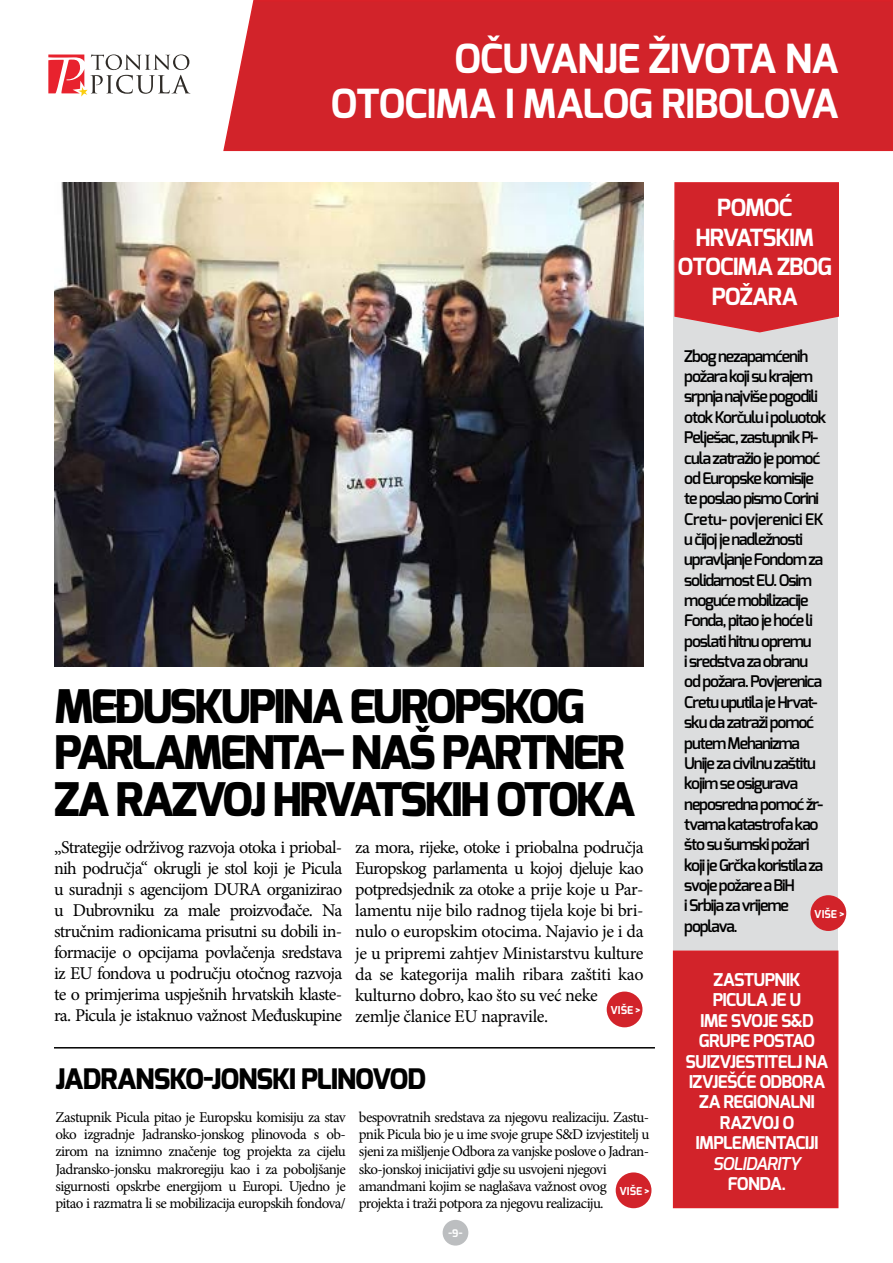
<style>
.page{position:relative;width:893px;height:1263px;background:#fff}
.page>*{position:absolute;margin:0;border:0;box-sizing:border-box;transform-origin:0 0}
.t1{font:800 46.2px/46.2px "Exo";letter-spacing:-.06em;color:#000}
.t2{font:700 40.05px/45.5px "Exo";letter-spacing:-.025em;color:#fff;text-align:right}
.t3{font:800 28.2px "Exo";letter-spacing:-.04em;color:#000}
.t4{font:700 23.55px/29.4px "Exo";letter-spacing:-.045em;color:#fff;text-align:center}
.t5{font:18px/21px "Minion Pro";letter-spacing:-.03em;color:#000;text-align:justify}
.t6{font:700 17.55px/20.4px "Exo";letter-spacing:-.04em;color:#fff}
.t7{font:italic 600 17.55px "Exo";letter-spacing:-.045em;color:#fff}
.t8{font:600 16.05px/20.4px "Exo";letter-spacing:-.07em;color:#000}
.t9{font:15px/17.2px "Minion Pro";letter-spacing:-.04em;color:#000;text-align:justify}
.t10{font:700 10.95px "Exo";color:#fff}
.t11{font:700 10.5px "Exo";color:#fff}
</style>
<div class="page">
<div style="left:223px;top:0;width:670px;height:152px;background:#d2232a"></div>
<div style="left:443px;top:1220px;width:25px;height:25px;background:#bcbec0;border-radius:50%"></div>
<svg style="left:48px;top:54px;width:142px;height:43px"></svg>
<div style="left:674px;top:240px;width:164px;height:728px;background:#dcddde"></div>
<svg style="left:674px;top:182px;width:165px;height:151px;background:#d22e35"></svg>
<img style="left:54px;top:182px;width:590px;height:484px">
<hr style="left:54px;top:1047px;width:601px;height:1px;background:#000">
<div style="left:607px;top:991px;width:35px;height:36px;background:#d2232a;border-radius:50%"></div>
<div style="left:810px;top:895px;width:36px;height:36px;background:#d2232a;border-radius:50%"></div>
<div style="left:673px;top:950px;width:165px;height:258px;background:#d2232a"></div>
<div style="left:616px;top:1172px;width:35px;height:36px;background:#d2232a;border-radius:50%"></div>
<h2 class="t2" style="left:330px;top:36px;width:510px">OČUVANJE ŽIVOTA NA<br>OTOCIMA I MALOG RIBOLOVA</h2>
<h1 class="t1" style="left:54px;top:684px;width:583px">MEĐUSKUPINA EUROPSKOG<br>PARLAMENTA– NAŠ PARTNER<br>ZA RAZVOJ HRVATSKIH OTOKA</h1>
<p class="t5" style="left:54px;top:837px;width:290px">„Strategije održivog razvoja otoka i priobal&shy;nih područja“ okrugli je stol koji je Picula u suradnji s agencijom DURA organizirao u Dubrovniku za male proizvođače. Na stručnim radionicama prisutni su dobili in&shy;formacije o opcijama povlačenja sredstava iz EU fondova u području otočnog razvoja te o primjerima uspješnih hrvatskih klaste&shy;ra. Picula je istaknuo važnost Međuskupine</p>
<p class="t5" style="left:355px;top:837px;width:290px;text-align:left">za mora, rijeke, otoke i priobalna područja Europskog parlamenta u kojoj djeluje kao potpredsjednik za otoke a prije koje u Par&shy;lamentu nije bilo radnog tijela koje bi bri&shy;nulo o europskim otocima. Najavio je i da je u pripremi zahtjev Ministarstvu kulture da se kategorija malih ribara zaštiti kao kulturno dobro, kao što su već neke zemlje članice EU napravile.</p>
<p class="t10" style="left:610px;top:1003px;width:31px">VIŠE &gt;</p>
<h3 class="t3" style="left:56px;top:1060px;width:372px">JADRANSKO-JONSKI PLINOVOD</h3>
<p class="t9" style="left:56px;top:1108px;width:292px">Zastupnik Picula pitao je Europsku komisiju za stav oko izgradnje Jadransko-jonskog plinovoda s ob&shy;zirom na iznimno značenje tog projekta za cijelu Jadransko-jonsku makroregiju kao i za poboljšanje sigurnosti opskrbe energijom u Europi. Ujedno je pitao i razmatra li se mobilizacija europskih fondova/</p>
<p class="t9" style="left:359px;top:1108px;width:292px;text-align:left">bespovratnih sredstava za njegovu realizaciju. Zastu&shy;pnik Picula bio je u ime svoje grupe S&amp;D izvjestitelj u sjeni za mišljenje Odbora za vanjske poslove o Jadran&shy;sko-jonskoj inicijativi gdje su usvojeni njegovi amandmani kojim se naglašava važnost ovog projekta i traži potpora za njegovu realizaciju.</p>
<p class="t10" style="left:619px;top:1184px;width:31px">VIŠE &gt;</p>
<p class="t11" style="left:448px;top:1226px;width:16px">-9-</p>
<h3 class="t4" style="left:678px;top:193px;width:156px">POMOĆ<br>HRVATSKIM<br>OTOCIMA ZBOG<br>POŽARA</h3>
<p class="t8" style="left:684px;top:346px;width:144px">Zbog nezapamćenih požara koji su krajem srpnja najviše pogodili otok Korčulu i poluotok<br>Pelješac, zastupnik Pi&shy;cula zatražio je pomoć od Europske komisije te poslao pismo Corini<br>Cretu- povjerenici EK u čijoj je nadležnosti upravljanje Fondom za solidarnost EU. Osim moguće mobilizacije<br>Fonda, pitao je hoće li poslati hitnu opremu<br>i sredstva za obranu od požara. Povjerenica<br>Cretu uputila je Hrvat&shy;sku da zatraži pomoć putem Mehanizma<br>Unije za civilnu zaštitu kojim se osigurava neposredna pomoć žr&shy;tvama katastrofa kao što su šumski požari koji je Grčka koristila za svoje požare a BiH<br>i Srbija za vrijeme poplava.</p>
<p class="t10" style="left:814px;top:907px;width:31px">VIŠE &gt;</p>
<p class="t6" style="left:713px;top:969px;width:89px">ZASTUPNIK<br>PICUL</p>
<p class="t6" style="left:756px;top:990px;width:45px">A JE U</p>
<p class="t6" style="left:699px;top:1010px;width:118px;text-align:right">SVOJE S&amp;D<br>GRUPE POSTAO</p>
<p class="t6" style="left:686px;top:1051px;width:10px">SUIZV</p>
<p class="t6" style="left:730px;top:1051px;width:16px">JESTITEL</p>
<p class="t6" style="left:796px;top:1051px;width:34px">J NA</p>
<p class="t6" style="left:689px;top:1071px;width:9px">IZVJE</p>
<p class="t6" style="left:700px;top:1010px;width:10px">IME</p>
<p class="t6" style="left:699px;top:1071px;width:84px;text-indent:28px">ŠĆE ODBORA<br>ZA REGI</p>
<p class="t6" style="left:757px;top:1092px;width:43px">ONALNI</p>
<p class="t6" style="left:720px;top:1112px;width:76px">RAZVOJ O</p>
<p class="t6" style="left:695px;top:1133px;width:40px">IMPLEMENT</p>
<p class="t6" style="left:784px;top:1133px;width:34px">ACIJI</p>
<p class="t7" style="left:713px;top:1152px;width:90px">SOLIDARITY</p>
<p class="t6" style="left:728px;top:1173px;width:22px">FONDA</p>
<p class="t6" style="left:781px;top:1173px;width:6px">.</p>
</div>
